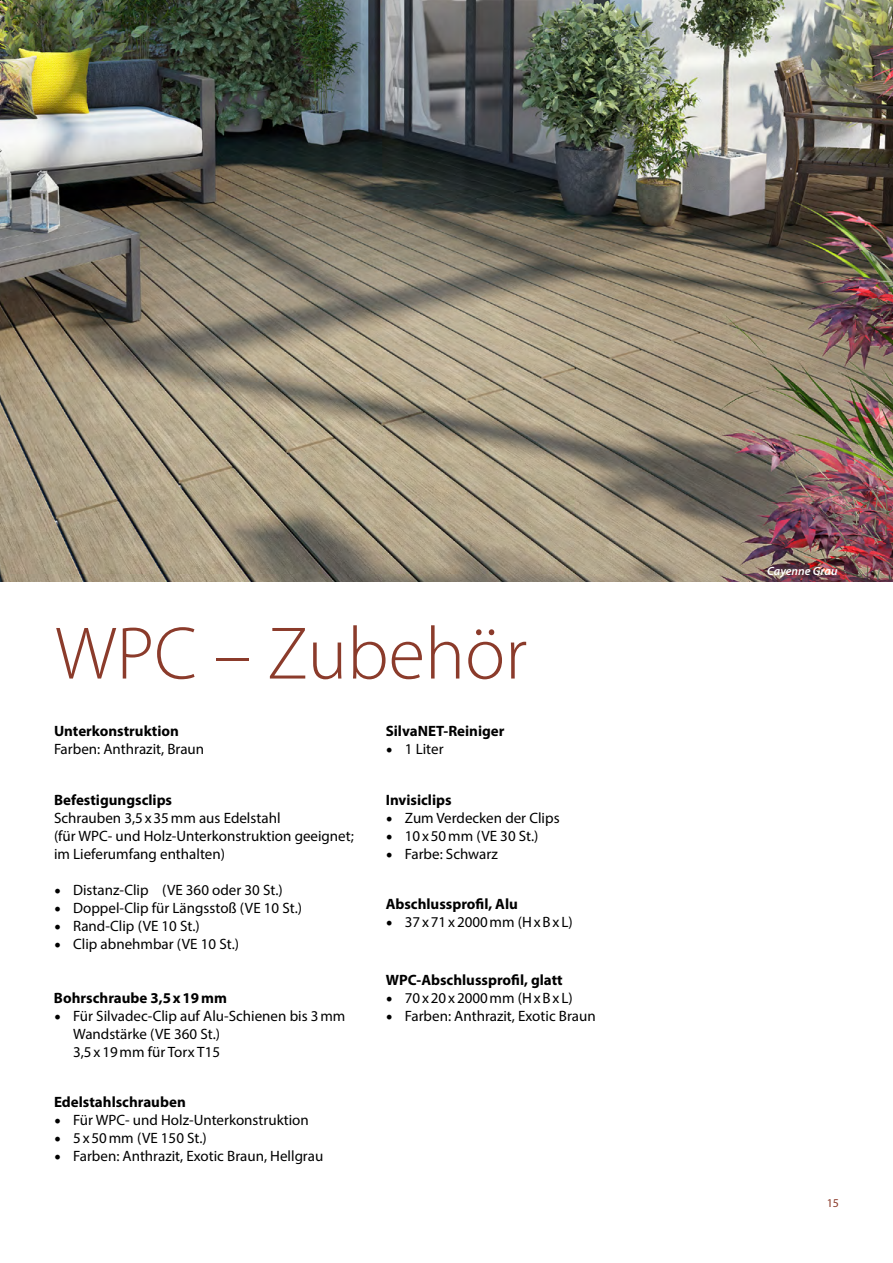
<style>
.page{position:relative;width:893px;height:1263px;background:#fff}
.page>*{position:absolute;margin:0;border:0;box-sizing:border-box;transform-origin:0 0}
.t1{font:300 75px "Myriad Pro";color:#8b3b2b}
.t2{font:15px/18px "Myriad Pro";color:#000}
.t3{font:700 15px "Myriad Pro";color:#000}
.t4{font:15px "Myriad Pro";letter-spacing:.125em;color:#000}
.t5{font:italic 600 12px "Myriad Pro";color:#fff}
.t6{font:12px "Myriad Pro";color:#8b3b2b}
.s1{font-family:"Minion Pro";font-size:18px}
</style>
<div class="page">
<img style="left:0;top:0;width:893px;height:581px">
<h1 class="t1" style="left:55px;top:608px;width:474px">WPC – Zubehör</h1>
<p class="t3" style="left:54px;top:721px;width:126px">Unterkonstruktion</p>
<p class="t2" style="left:54px;top:740px;width:152px">Farben: Anthrazit, Braun</p>
<p class="t3" style="left:54px;top:790px;width:120px">Befestigungsclips</p>
<p class="t2" style="left:54px;top:808px;width:301px">Schrauben 3,5x35mm aus Edelstahl<br>(für WPC- und Holz-Unterkonstruktion geeignet; im Lieferumfang enthalten)</p>
<p class="t2" style="left:54px;top:880px;width:230px"><span class="s1">•</span> Distanz-Clip (VE 360 oder 30 St.)</p>
<p class="t2" style="left:54px;top:898px;width:250px"><span class="s1">•</span> Doppel-Clip für Längsstoß (VE 10 St.)</p>
<p class="t2" style="left:54px;top:916px;width:147px"><span class="s1">•</span> Rand-Clip (VE 10 St.)</p>
<p class="t2" style="left:54px;top:934px;width:187px"><span class="s1">•</span> Clip abnehmbar (VE 10 St.)</p>
<p class="t3" style="left:54px;top:988px;width:174px">Bohrschraube 3,5x19mm</p>
<p class="t2" style="left:73px;top:1006px;width:274px;text-indent:-19px"><span class="s1">•</span> Für Silvadec-Clip auf Alu-Schienen bis 3mm<br>Wandstärke (VE 360 St.)<br>3,5x19mm für Torx T15</p>
<p class="t3" style="left:54px;top:1092px;width:133px">Edelstahlschrauben</p>
<p class="t2" style="left:54px;top:1111px;width:256px"><span class="s1">•</span> Für WPC- und Holz-Unterkonstruktion</p>
<p class="t2" style="left:54px;top:1129px;width:154px"><span class="s1">•</span> 5x50mm (VE 150 St.)</p>
<p class="t2" style="left:54px;top:1147px;width:271px"><span class="s1">•</span> Farben: Anthrazit, Exotic Braun, Hellgrau</p>
<p class="t3" style="left:386px;top:721px;width:120px">SilvaNET-Reiniger</p>
<p class="t2" style="left:386px;top:740px;width:59px"><span class="s1">•</span> 1 Liter</p>
<p class="t3" style="left:386px;top:790px;width:67px">Invisiclips</p>
<p class="t2" style="left:386px;top:808px;width:175px"><span class="s1">•</span> Zum Verdecken der Clips</p>
<p class="t2" style="left:386px;top:826px;width:154px"><span class="s1">•</span> 10x50mm (VE 30 St.)</p>
<p class="t2" style="left:386px;top:844px;width:114px"><span class="s1">•</span> Farbe: Schwarz</p>
<p class="t3" style="left:386px;top:894px;width:134px">Abschlussprofil, Alu</p>
<p class="t4" style="left:386px;top:913px;width:189px"><span class="s1">•</span> 37x71x2000mm (HxBxL)</p>
<p class="t3" style="left:386px;top:970px;width:179px">WPC-Abschlussprofil, glatt</p>
<p class="t4" style="left:386px;top:988px;width:189px"><span class="s1">•</span> 70x20x2000mm (HxBxL)</p>
<p class="t2" style="left:386px;top:1006px;width:211px"><span class="s1">•</span> Farben: Anthrazit, Exotic Braun</p>
<p class="t5" style="left:767px;top:564px;width:72px">Cayenne Grau</p>
<p class="t6" style="left:827px;top:1195px;width:14px">15</p>
</div>
